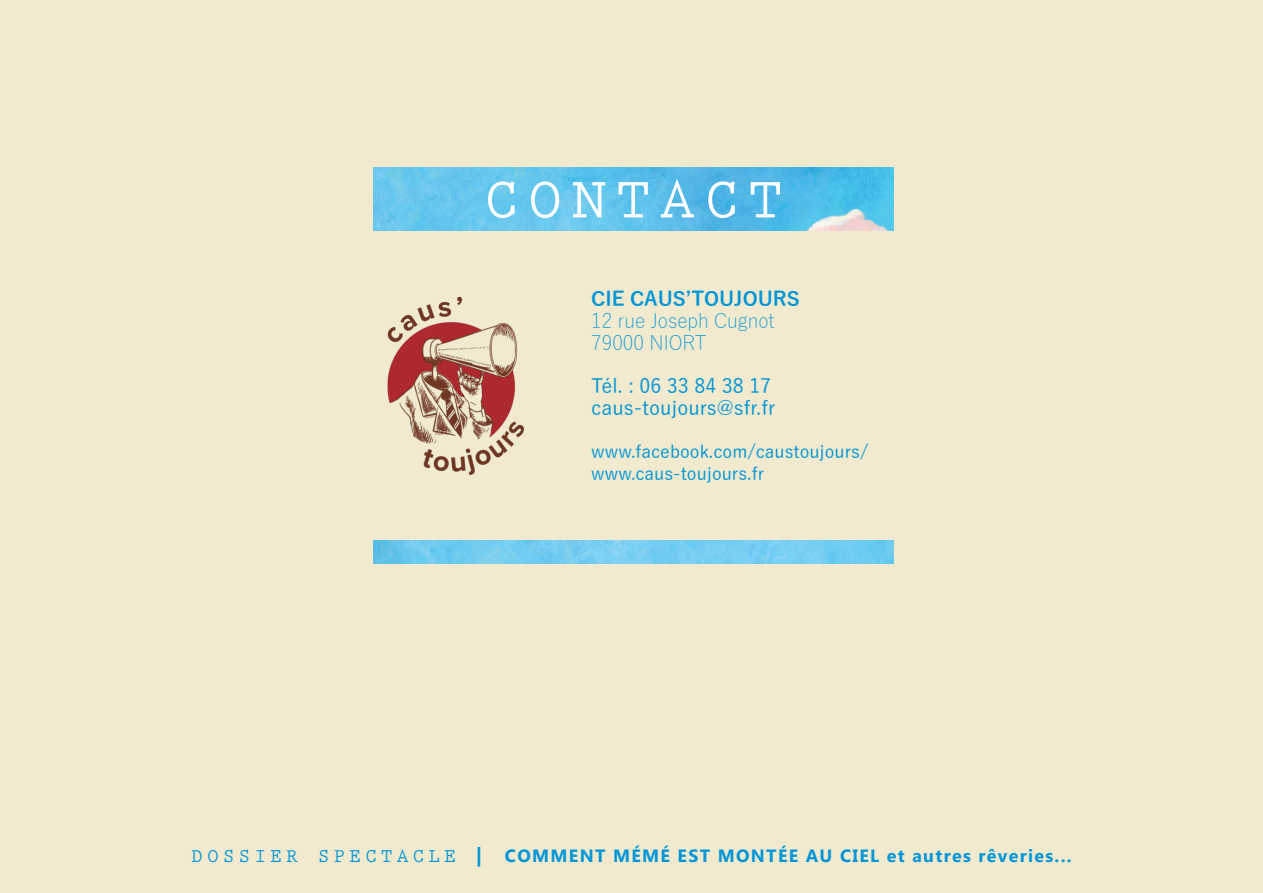
<style>
.page{position:relative;width:1263px;height:893px;background:#f1eace}
.page>*{position:absolute;margin:0;border:0;box-sizing:border-box;transform-origin:0 0}
.t1{font:700 58.8px "Prestige Elite Std";letter-spacing:.15em;color:#fff}
.t2{font:500 19.65px "Yu Gothic";color:#0095d9}
.t3{font:300 19.65px "Yu Gothic";color:#0095d9}
.t4{font:700 19.65px "Yu Gothic";color:#0095d9}
.t5{font:700 17.85px "Microsoft Phags Pa";letter-spacing:.075em;color:#0095d9}
.t6{font:500 17.55px "Yu Gothic";color:#0095d9}
.s1{font-family:"Prestige Elite Std";font-size:19.8px}
.s2{font-size:19.8px}
</style>
<div class="page">
<img style="left:373px;top:168px;width:520px;height:63px">
<img style="left:373px;top:540px;width:520px;height:23px">
<img style="left:359px;top:291px;width:191px;height:190px">
<p class="t1" style="left:483px;top:168px;width:301px">CONTACT</p>
<p class="t4" style="left:591px;top:288px;width:210px">CIE CAUS’TOUJOURS</p>
<p class="t3" style="left:591px;top:302px;width:185px">12 rue Joseph Cugnot</p>
<p class="t3" style="left:591px;top:324px;width:117px">79000 NIORT</p>
<p class="t2" style="left:591px;top:368px;width:181px">Tél. : 06 33 84 38 17</p>
<p class="t2" style="left:591px;top:389px;width:186px">caus-toujours@sfr.fr</p>
<p class="t6" style="left:591px;top:435px;width:279px">www.facebook.com/caustoujours/</p>
<p class="t6" style="left:591px;top:457px;width:174px">www.caus-toujours.fr</p>
<p class="t5" style="left:191px;top:843px;width:882px"><span class="s1">DOSSIER SPECTACLE</span> <span class="s2">|</span> COMMENT MÉMÉ EST MONTÉE AU CIEL et autres rêveries...</p>
</div>
